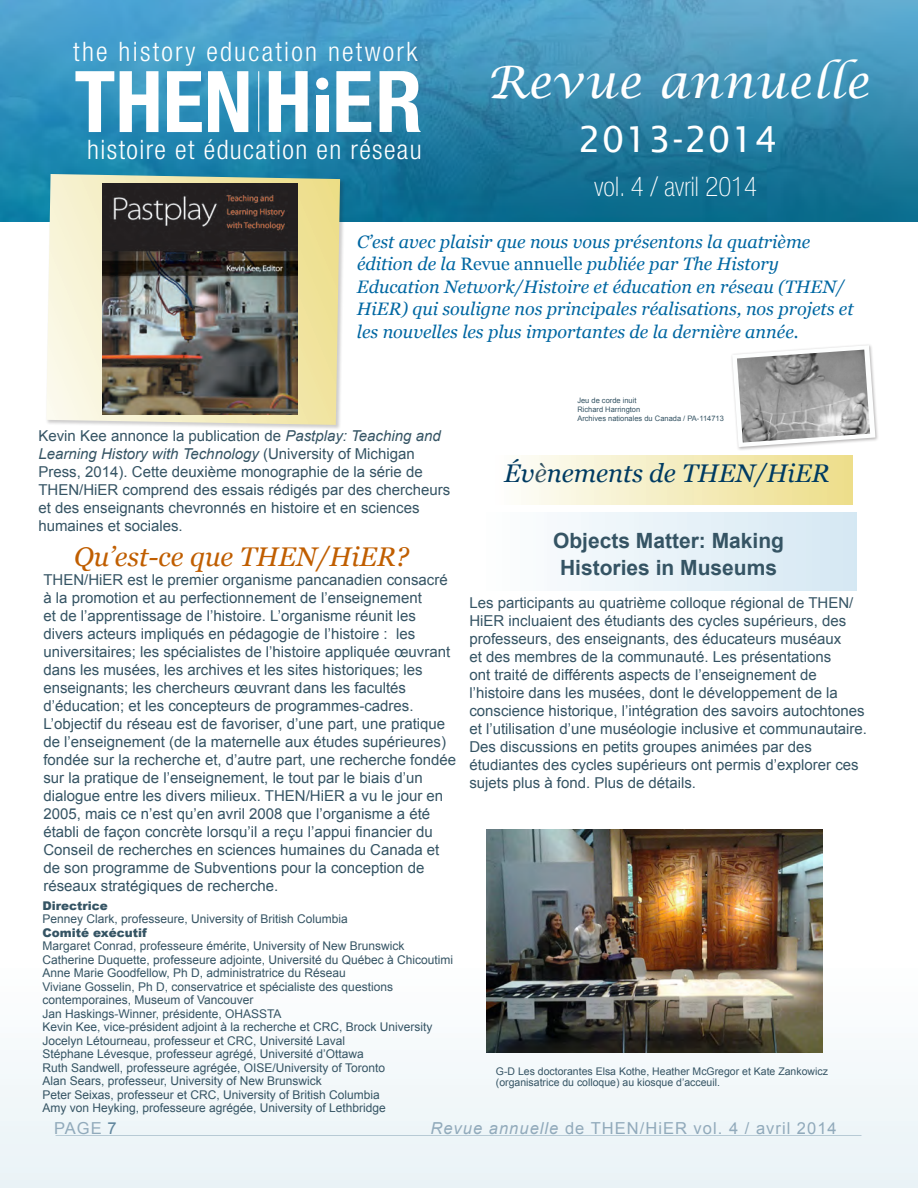
<style>
.page{position:relative;width:918px;height:1188px;background:#fff}
.page>*{position:absolute;margin:0;border:0;box-sizing:border-box;transform-origin:0 0}
.t1{font:700 condensed 85.2px "Helvetica Neue";color:#fff}
.t2{font:italic 45px "Lucida Calligraphy";letter-spacing:.02em;color:#fff}
.t3{font:36px "Lucida Sans";letter-spacing:.02em;color:#fff}
.t4{font:italic 27px "Georgia";color:#c05e00}
.t5{font:100 condensed 27px "Helvetica Neue";color:#fff}
.t6{font:300 condensed 26.85px "Helvetica Neue";letter-spacing:.05em;color:#fff}
.t7{font:300 condensed 26.85px "Helvetica Neue";letter-spacing:.07em;color:#fff}
.t8{font:italic 25.5px "Georgia";color:#003b62}
.t9{font:700 21px "Arial";color:#355464}
.t10{font:italic 18px/22.5px "Georgia";color:#0067a2}
.t11{font:16.5px "Arial";letter-spacing:.06em;color:#91aabb}
.t12{font:15px/18px "Arial";color:#355464}
.t13{font:12px/13.5px "Arial";color:#355464}
.t14{font:900 12px "Arial";color:#355464}
.t15{font:10.5px/10.5px "Arial";color:#355464}
.t16{font:7.5px "Arial";color:#355464}
.s1{font-style:normal}
.s2{font-style:italic}
.s3{color:#355464}
.s4{color:#5e849c}
</style>
<div class="page">
<div style="left:0;top:963px;width:918px;height:225px;background:#f2f7f9"></div>
<hr style="left:56px;top:1135px;width:805px;height:1px;background:#003b62">
<img style="left:0;top:0;width:918px;height:221px">
<div style="left:496px;top:455px;width:356px;height:50px;background:linear-gradient(to right,#fdfefc,#eddd89)"></div>
<div style="left:730px;top:343px;width:150px;height:108px;background:#231f20;opacity:.34"></div>
<svg style="left:732px;top:345px;width:143px;height:102px"></svg>
<img style="left:737px;top:350px;width:133px;height:93px">
<div style="left:45px;top:173px;width:300px;height:257px;background:#231f20;opacity:.22"></div>
<svg style="left:46px;top:174px;width:294px;height:251px;background:#e6e2ba"></svg>
<hr style="left:258px;top:71px;width:1px;height:61px;background:#fff">
<div style="left:316px;top:95px;width:12px;height:37px;background:#fff"></div>
<div style="left:316px;top:78px;width:12px;height:12px;background:#fff;border-radius:50%"></div>
<div style="left:480px;top:512px;width:377px;height:78px;background:linear-gradient(to right,#fefefe,#d5e7f3)"></div>
<img style="left:103px;top:184px;width:194px;height:230px">
<img style="left:486px;top:829px;width:337px;height:224px">
<p class="t7" style="left:73px;top:36px;width:346px">the history education network</p>
<p class="t1" style="left:74px;top:50px;width:350px">THENH ER</p>
<p class="t6" style="left:87px;top:134px;width:336px">histoire et éducation en réseau</p>
<p class="t2" style="left:487px;top:54px;width:384px">Revue annuelle</p>
<p class="t3" style="left:578px;top:118px;width:201px">2013-2014</p>
<p class="t5" style="left:594px;top:171px;width:165px">vol. 4 / avril 2014</p>
<p class="t10" style="left:357px;top:230px;width:498px">C’est avec plaisir que nous vous présentons la quatrième édition de la <span class="s1">Revue annuelle</span> publiée par The History Education Network/Histoire et éducation en réseau (THEN/ HiER) qui souligne nos principales réalisations, nos projets et les nouvelles les plus importantes de la dernière année.</p>
<p class="t12" style="left:38px;top:427px;width:413px">Kevin Kee annonce la publication de <span class="s2">Pastplay: Teaching and Learning History with Technology</span> (University of Michigan Press, 2014). Cette deuxième monographie de la série de THEN/HiER comprend des essais rédigés par des chercheurs et des enseignants chevronnés en histoire et en sciences humaines et sociales.</p>
<p class="t4" style="left:74px;top:539px;width:336px">Qu’est-ce que THEN/HiER?</p>
<p class="t12" style="left:43px;top:571px;width:414px">THEN/HiER est le premier organisme pancanadien consacré à la promotion et au perfectionnement de l’enseignement<br>et de l’apprentissage de l’histoire. L’organisme réunit les divers acteurs impliqués en pédagogie de l’histoire : les universitaires; les spécialistes de l’histoire appliquée œuvrant dans les musées, les archives et les sites historiques; les enseignants; les chercheurs œuvrant dans les facultés d’éducation; et les concepteurs de programmes-cadres.<br>L’objectif du réseau est de favoriser, d’une part, une pratique de l’enseignement (de la maternelle aux études supérieures) fondée sur la recherche et, d’autre part, une recherche fondée sur la pratique de l’enseignement, le tout par le biais d’un dialogue entre les divers milieux. THEN/HiER a vu le jour en 2005, mais ce n’est qu’en avril 2008 que l’organisme a été établi de façon concrète lorsqu’il a reçu l’appui financier du Conseil de recherches en sciences humaines du Canada et de son programme de Subventions pour la conception de réseaux stratégiques de recherche.</p>
<p class="t14" style="left:42px;top:897px;width:67px">Directrice</p>
<p class="t13" style="left:42px;top:913px;width:307px">Penney Clark, professeure, University of British Columbia</p>
<p class="t14" style="left:42px;top:924px;width:106px">Comité exécutif</p>
<p class="t13" style="left:42px;top:940px;width:412px">Margaret Conrad, professeure émérite, University of New Brunswick<br>Catherine Duquette, professeure adjointe, Université du Québec à Chicoutimi</p>
<p class="t13" style="left:42px;top:967px;width:305px">Anne Marie Goodfellow, Ph D, administratrice du Réseau</p>
<p class="t13" style="left:42px;top:980px;width:352px">Viviane Gosselin, Ph D, conservatrice et spécialiste des questions contemporaines, Museum of Vancouver</p>
<p class="t13" style="left:42px;top:1007px;width:241px">Jan Haskings-Winner, présidente, OHASSTA</p>
<p class="t13" style="left:42px;top:1021px;width:392px">Kevin Kee, vice-président adjoint à la recherche et CRC, Brock University</p>
<p class="t13" style="left:42px;top:1034px;width:304px">Jocelyn Létourneau, professeur et CRC, Université Laval</p>
<p class="t13" style="left:42px;top:1048px;width:323px">Stéphane Lévesque, professeur agrégé, Université d’Ottawa</p>
<p class="t13" style="left:42px;top:1061px;width:344px">Ruth Sandwell, professeure agrégée, OISE/University of Toronto</p>
<p class="t13" style="left:42px;top:1075px;width:281px">Alan Sears, professeur, University of New Brunswick</p>
<p class="t13" style="left:42px;top:1088px;width:339px">Peter Seixas, professeur et CRC, University of British Columbia</p>
<p class="t13" style="left:42px;top:1102px;width:345px">Amy von Heyking, professeure agrégée, University of Lethbridge</p>
<p class="t16" style="left:577px;top:395px;width:61px">Jeu de corde inuit</p>
<p class="t16" style="left:577px;top:404px;width:64px">Richard Harrington</p>
<p class="t16" style="left:577px;top:413px;width:148px">Archives nationales du Canada / PA-114713</p>
<p class="t8" style="left:504px;top:457px;width:327px">Év<span class="s3">è</span>nements de THEN/HiER</p>
<p class="t9" style="left:553px;top:527px;width:233px">Objects Matter: Making</p>
<p class="t9" style="left:560px;top:554px;width:219px">Histories in Museums</p>
<p class="t12" style="left:469px;top:594px;width:399px">Les participants au quatrième colloque régional de THEN/ HiER incluaient des étudiants des cycles supérieurs, des professeurs, des enseignants, des éducateurs muséaux<br>et des membres de la communauté. Les présentations<br>ont traité de différents aspects de l’enseignement de l’histoire dans les musées, dont le développement de la conscience historique, l’intégration des savoirs autochtones et l’utilisation d’une muséologie inclusive et communautaire.<br>Des discussions en petits groupes animées par des étudiantes des cycles supérieurs ont permis d’explorer ces sujets plus à fond. Plus de détails.</p>
<p class="t15" style="left:496px;top:1066px;width:334px">G-D Les doctorantes Elsa Kothe, Heather McGregor et Kate Zankowicz (organisatrice du colloque) au kiosque d’acceuil.</p>
<p class="t11" style="left:54px;top:1117px;width:64px">PAGE <span class="s4">7</span></p>
<p class="t11" style="left:430px;top:1117px;width:408px"><span class="s2">Revue annuelle</span> de THEN/HiER vol. 4 / avril 2014</p>
</div>
